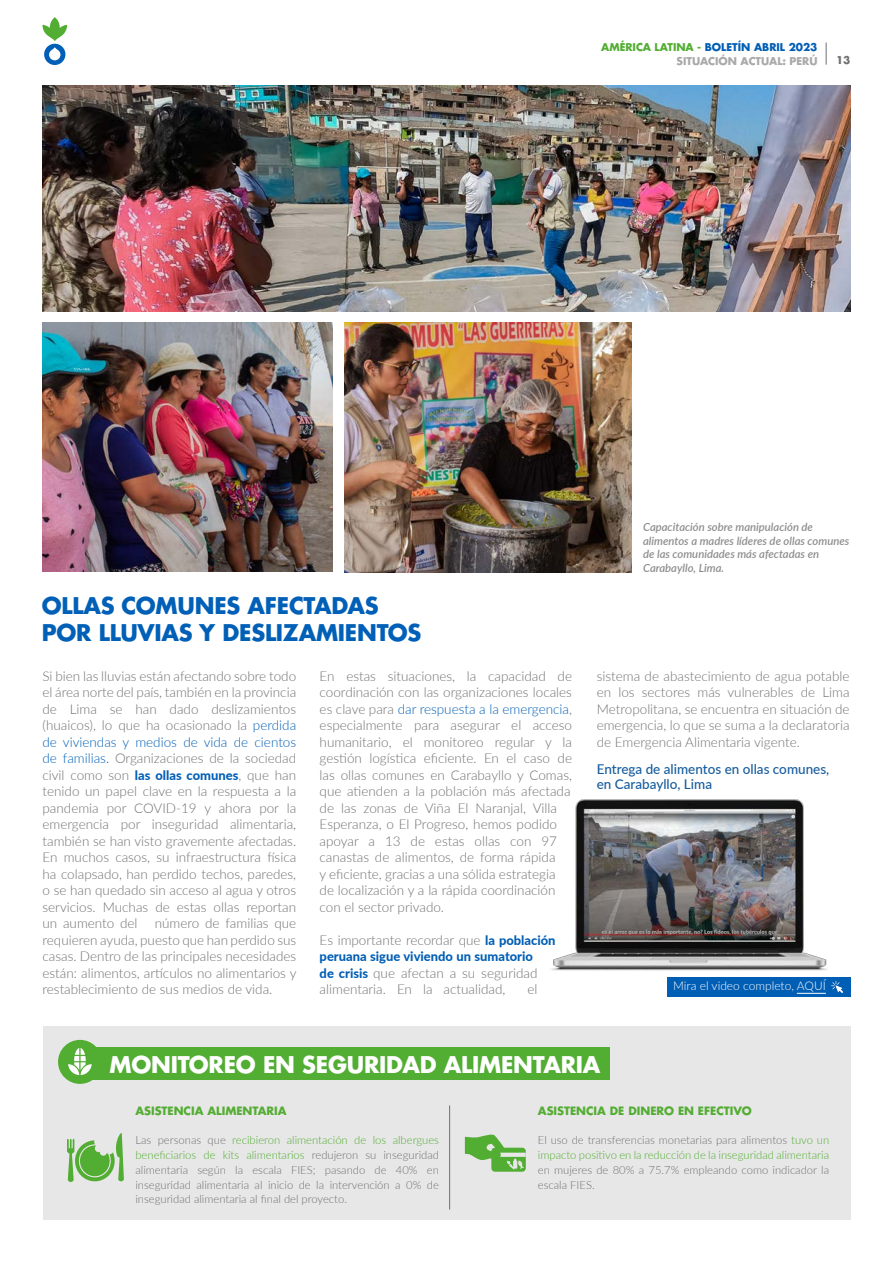
<style>
.page{position:relative;width:893px;height:1263px;background:#fff}
.page>*{position:absolute;margin:0;border:0;box-sizing:border-box;transform-origin:0 0}
.t1{font:700 22.5px "Futura LT Pro";letter-spacing:-.01em;color:#005fb6}
.t2{font:700 22.5px "Futura LT Pro";letter-spacing:-.01em;color:#fff}
.t3{font:300 13.5px/16.5px "Lato";color:#707070;text-align:justify}
.t4{font:500 13.5px/15px "Lato";color:#175d9e}
.t5{font:800 12.9px "Lato";color:#005eb5}
.t6{font:300 12px "Lato";color:#fff}
.t7{font:300 11.25px/14.7px "Lato";color:#707070;text-align:justify}
.t8{font:italic 600 11.25px/13.5px "Lato";color:#8d8d8d}
.t9{font:700 11.25px "Futura LT Pro";color:#54ad33}
.t10{font:700 10.5px/13.4px "Futura LT Pro";color:#a9a9a9;text-align:right}
.t11{font:700 10.5px "Futura LT Pro";color:#707070}
.s1{color:#52ae32}
.s2{color:#005eb5}
.s3{color:#005fb6}
.s4{font-weight:800;font-size:12.9px;color:#005eb5}
.s5{color:#52ad33}
</style>
<div class="page">
<svg style="left:826px;top:43px;width:1px;height:22px"></svg>
<svg style="left:43px;top:17px;width:24px;height:48px"></svg>
<div style="left:43px;top:1027px;width:807px;height:193px;background:#e7e7e7"></div>
<svg style="left:67px;top:1133px;width:57px;height:49px"></svg>
<svg style="left:465px;top:1134px;width:61px;height:38px"></svg>
<img style="left:43px;top:85px;width:807px;height:226px">
<img style="left:551px;top:799px;width:276px;height:172px">
<div style="left:667px;top:977px;width:183px;height:20px;background:#005eb5"></div>
<svg style="left:797px;top:981px;width:46px;height:13px"></svg>
<hr style="left:449px;top:1105px;width:1px;height:104px;background:#707070">
<div style="left:90px;top:1047px;width:520px;height:33px;background:#52ad33"></div>
<div style="left:58px;top:1040px;width:44px;height:44px;background:#52ad33;border-radius:50%"></div>
<svg style="left:68px;top:1048px;width:24px;height:27px"></svg>
<img style="left:43px;top:322px;width:289px;height:250px">
<img style="left:344px;top:323px;width:287px;height:250px">
<p class="t10" style="left:601px;top:40px;width:218px"><span class="s1">AMÉRICA LATINA -</span> <span class="s2">BOLETÍN ABRIL 2023<br></span>SITUACIÓN ACTUAL: PERÚ</p>
<p class="t11" style="left:836px;top:52px;width:16px">13</p>
<p class="t1" style="left:42px;top:588px;width:338px">OLLAS COMUNES AFECTADAS</p>
<p class="t1" style="left:42px;top:615px;width:381px">POR LLUVIAS Y DESLIZAMIENTOS</p>
<p class="t3" style="left:43px;top:667px;width:255px">Si bien las lluvias están afectando sobre todo el área norte del país, también en la provincia de Lima se han dado deslizamientos (huaicos), lo que ha ocasionado la <span class="s3">perdida de viviendas y medios de vida de cientos de familias.</span> Organizaciones de la sociedad civil como son <span class="s4">las ollas comunes</span>, que han tenido un papel clave en la respuesta a la pandemia por COVID-19 y ahora por la emergencia por inseguridad alimentaria, también se han visto gravemente afectadas.<br>En muchos casos, su infraestructura física ha colapsado, han perdido techos, paredes, o se han quedado sin acceso al agua y otros servicios. Muchas de estas ollas reportan un aumento del</p>
<p class="t3" style="left:320px;top:667px;width:254px;text-align:left">En estas situaciones, la capacidad de coordinación con las organizaciones locales es clave para <span class="s3">dar respuesta a la emergencia</span>, especialmente para asegurar el acceso humanitario, el monitoreo regular y la gestión logística eficiente. En el caso de las ollas comunes en Carabayllo y Comas, que atienden a la población más afectada de las zonas de Viña El Naranjal, Villa Esperanza, o El Progreso, hemos podido apoyar a 13 de estas ollas con 97 canastas de alimentos, de forma rápida<br>y eficiente, gracias a una sólida estrategia de localización y a la rápida coordinación con el sector privado.</p>
<p class="t3" style="left:320px;top:931px;width:237px">Es importante recordar que <span class="s4">la población</span></p>
<p class="t5" style="left:320px;top:947px;width:215px">peruana sigue viviendo un sumatorio</p>
<p class="t3" style="left:320px;top:964px;width:219px"><span class="s4">de crisis</span> que afectan a su seguridad alimentaria. En la actualidad,</p>
<p class="t3" style="left:43px;top:915px;width:256px;text-indent:112px">número de familias que requieren ayuda, puesto que han perdido sus casas. Dentro de las principales necesidades están: alimentos, artículos no alimentarios y restablecimiento de sus medios de vida.</p>
<p class="t3" style="left:527px;top:981px;width:12px">el</p>
<p class="t8" style="left:643px;top:520px;width:208px">Capacitación sobre manipulación de alimentos a madres líderes de ollas comunes de las comunidades más afectadas en Carabayllo, Lima.</p>
<p class="t3" style="left:597px;top:667px;width:254px">sistema de abastecimiento de agua potable en los sectores más vulnerables de Lima Metropolitana, se encuentra en situación de emergencia, lo que se suma a la declaratoria de Emergencia Alimentaria vigente.</p>
<p class="t4" style="left:597px;top:761px;width:234px">Entrega de alimentos en ollas comunes, en Carabayllo, Lima</p>
<p class="t6" style="left:673px;top:978px;width:154px">Mira el video completo, AQUÍ</p>
<p class="t2" style="left:109px;top:1047px;width:492px">MONITOREO EN SEGURIDAD ALIMENTARIA</p>
<p class="t9" style="left:135px;top:1102px;width:153px">ASISTENCIA ALIMENTARIA</p>
<p class="t7" style="left:135px;top:1132px;width:305px">Las personas que <span class="s5">recibieron alimentación de los albergues beneficiarios de kits alimentarios</span> redujeron su inseguridad alimentaria según la escala FIES; pasando de 40% en inseguridad alimentaria al inicio de la intervención a 0% de inseguridad alimentaria al final del proyecto.</p>
<p class="t9" style="left:538px;top:1102px;width:215px">ASISTENCIA DE DINERO EN EFECTIVO</p>
<p class="t7" style="left:538px;top:1132px;width:293px">El uso de transferencias monetarias para alimentos <span class="s5">tuvo un impacto positivo en la reducción de la inseguridad alimentaria </span>en mujeres de 80% a 75.7% empleando como indicador la escala FIES.</p>
</div>
